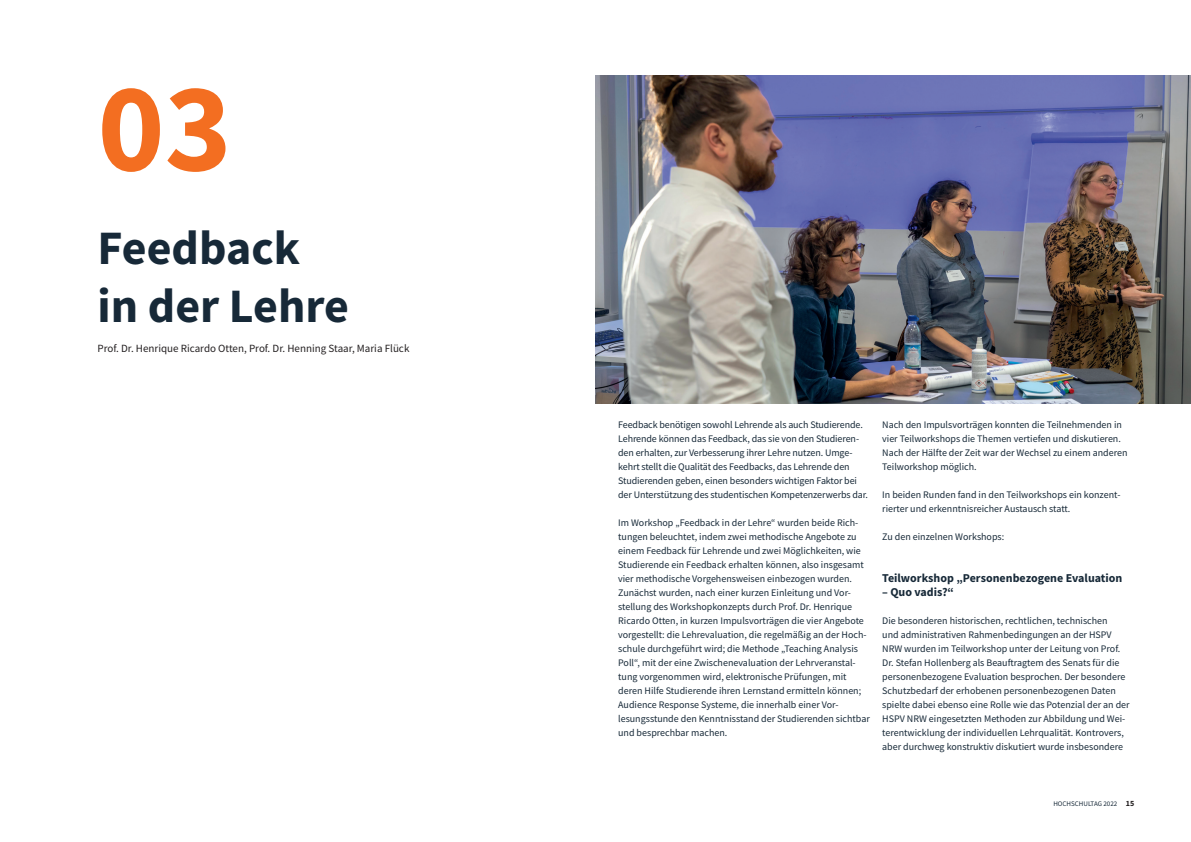
<style>
.page{position:relative;width:1191px;height:842px;background:#fff}
.page>*{position:absolute;margin:0;border:0;box-sizing:border-box;transform-origin:0 0}
.t1{font:700 127px "HSPV";color:#f36e21}
.t2{font:700 48px/57.6px "HSPV";color:#172938}
.t3{font:700 12px "HSPV";color:#172938}
.t4{font:11px "HSPV";color:#231f20}
.t5{font:10px/14px "HSPV";color:#172938}
.t6{font:7px "HSPV";color:#172938}
.s1{font-weight:700;font-size:8px;color:#231f20}
</style>
<div class="page">
<img style="left:595px;top:75px;width:596px;height:329px">
<h1 class="t1" style="left:98px;top:42px;width:136px">03</h1>
<h2 class="t2" style="left:98px;top:219px;width:253px">Feedback in der Lehre</h2>
<p class="t4" style="left:98px;top:341px;width:313px">Prof. Dr. Henrique Ricardo Otten, Prof. Dr. Henning Staar, Maria Flück</p>
<p class="t5" style="left:618px;top:418px;width:251px">Feedback benötigen sowohl Lehrende als auch Studierende.<br>Lehrende können das Feedback, das sie von den Studieren&shy;den erhalten, zur Verbesserung ihrer Lehre nutzen. Umge&shy;kehrt stellt die Qualität des Feedbacks, das Lehrende den Studierenden geben, einen besonders wichtigen Faktor bei der Unterstützung des studentischen Kompetenzerwerbs dar.</p>
<p class="t5" style="left:618px;top:516px;width:253px">Im Workshop „Feedback in der Lehre“ wurden beide Rich&shy;tungen beleuchtet, indem zwei methodische Angebote zu einem Feedback für Lehrende und zwei Möglichkeiten, wie Studierende ein Feedback erhalten können, also insgesamt vier methodische Vorgehensweisen einbezogen wurden.<br>Zunächst wurden, nach einer kurzen Einleitung und Vor&shy;stellung des Workshopkonzepts durch Prof. Dr. Henrique Ricardo Otten, in kurzen Impulsvorträgen die vier Angebote vorgestellt: die Lehrevaluation, die regelmäßig an der Hoch&shy;schule durchgeführt wird; die Methode „Teaching Analysis Poll“, mit der eine Zwischenevaluation der Lehrveranstal&shy;tung vorgenommen wird, elektronische Prüfungen, mit deren Hilfe Studierende ihren Lernstand ermitteln können; Audience Response Systeme, die innerhalb einer Vor&shy;lesungsstunde den Kenntnisstand der Studierenden sichtbar und besprechbar machen.</p>
<p class="t5" style="left:882px;top:418px;width:247px">Nach den Impulsvorträgen konnten die Teilnehmenden in vier Teilworkshops die Themen vertiefen und diskutieren.<br>Nach der Hälfte der Zeit war der Wechsel zu einem anderen Teilworkshop möglich.</p>
<p class="t5" style="left:882px;top:488px;width:240px">In beiden Runden fand in den Teilworkshops ein konzent&shy;rierter und erkenntnisreicher Austausch statt.</p>
<p class="t5" style="left:882px;top:530px;width:124px">Zu den einzelnen Workshops:</p>
<p class="t3" style="left:882px;top:570px;width:242px">Teilworkshop „Personenbezogene Evaluation</p>
<p class="t3" style="left:882px;top:584px;width:73px">– Quo vadis?“</p>
<p class="t5" style="left:882px;top:614px;width:249px">Die besonderen historischen, rechtlichen, technischen<br>und administrativen Rahmenbedingungen an der HSPV NRW wurden im Teilworkshop unter der Leitung von Prof.<br>Dr. Stefan Hollenberg als Beauftragtem des Senats für die personenbezogene Evaluation besprochen. Der besondere Schutzbedarf der erhobenen personenbezogenen Daten spielte dabei ebenso eine Rolle wie das Potenzial der an der HSPV NRW eingesetzten Methoden zur Abbildung und Wei&shy;terentwicklung der individuellen Lehrqualität. Kontrovers, aber durchweg konstruktiv diskutiert wurde insbesondere</p>
<p class="t6" style="left:1053px;top:799px;width:82px">HOCHSCHULTAG 2022 <span class="s1">15</span></p>
</div>
